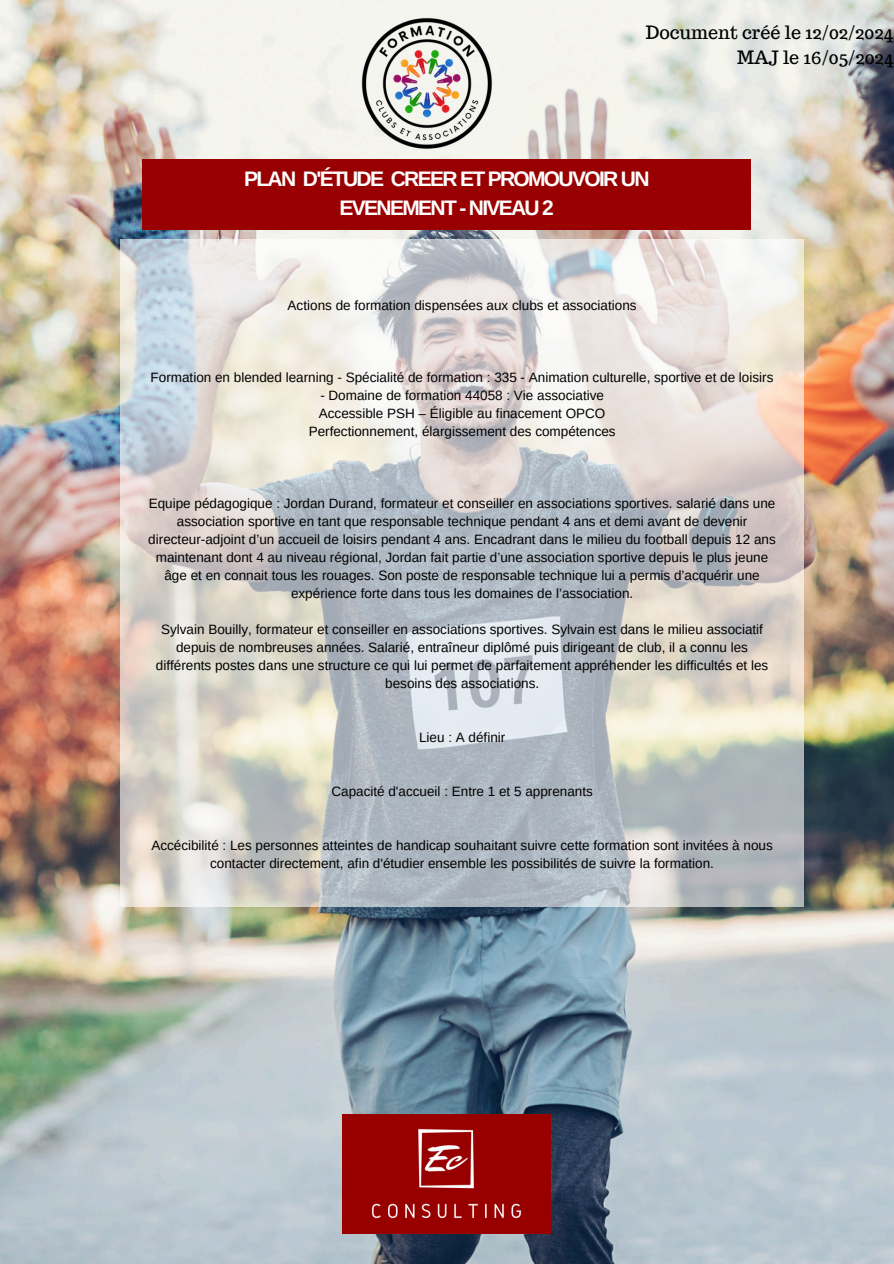
<style>
.page{position:relative;width:894px;height:1264px;background:#fff}
.page>*{position:absolute;margin:0;border:0;box-sizing:border-box;transform-origin:0 0}
.t1{font:700 21px/29.2px "Arimo";letter-spacing:-.08em;color:#fff;text-align:center}
.t2{font:18px/24.8px "Trocchi";color:#000;text-align:right}
.t3{font:13.5px/18px "Arimo";color:#000;text-align:center}
</style>
<div class="page">
<img style="left:0;top:0;width:893px;height:1263px">
<div style="left:142px;top:159px;width:609px;height:70px;background:#990001"></div>
<img style="left:343px;top:1114px;width:207px;height:119px">
<svg style="left:120px;top:239px;width:683px;height:667px;background:#d0d0cf"></svg>
<img style="left:343px;top:0;width:167px;height:159px">
<p class="t2" style="left:645px;top:20px;width:249px">Document créé le 12/02/2024<br>MAJ le 16/05/2024</p>
<p class="t1" style="left:244px;top:164px;width:407px">PLAN D'ÉTUDE CREER ET PROMOUVOIR UN<br>EVENEMENT - NIVEAU 2</p>
<h2 class="t3" style="left:287px;top:296px;width:350px">Actions de formation dispensées aux clubs et associations</h2>
<h1 class="t3" style="left:150px;top:368px;width:624px">Formation en blended learning - Spécialité de formation : 335 - Animation culturelle, sportive et de loisirs</h1>
<h1 class="t3" style="left:320px;top:386px;width:285px">- Domaine de formation 44058 : Vie associative</h1>
<p class="t3" style="left:319px;top:404px;width:288px">Accessible PSH – Éligible au finacement OPCO</p>
<p class="t3" style="left:308px;top:422px;width:308px">Perfectionnement, élargissement des compétences</p>
<p class="t3" style="left:148px;top:494px;width:628px">Equipe pédagogique : Jordan Durand, formateur et conseiller en associations sportives. salarié dans une association sportive en tant que responsable technique pendant 4 ans et demi avant de devenir directeur-adjoint d’un accueil de loisirs pendant 4 ans. Encadrant dans le milieu du football depuis 12 ans maintenant dont 4 au niveau régional, Jordan fait partie d’une association sportive depuis le plus jeune âge et en connait tous les rouages. Son poste de responsable technique lui a permis d’acquérir une expérience forte dans tous les domaines de l’association.</p>
<p class="t3" style="left:156px;top:620px;width:613px">Sylvain Bouilly, formateur et conseiller en associations sportives. Sylvain est dans le milieu associatif depuis de nombreuses années. Salarié, entraîneur diplômé puis dirigeant de club, il a connu les différents postes dans une structure ce qui lui permet de parfaitement appréhender les difficultés et les besoins des associations.</p>
<p class="t3" style="left:419px;top:728px;width:88px">Lieu : A définir</p>
<p class="t3" style="left:331px;top:782px;width:263px">Capacité d'accueil : Entre 1 et 5 apprenants</p>
<p class="t3" style="left:151px;top:836px;width:622px">Accécibilité : Les personnes atteintes de handicap souhaitant suivre cette formation sont invitées à nous contacter directement, afin d'étudier ensemble les possibilités de suivre la formation.</p>
</div>
